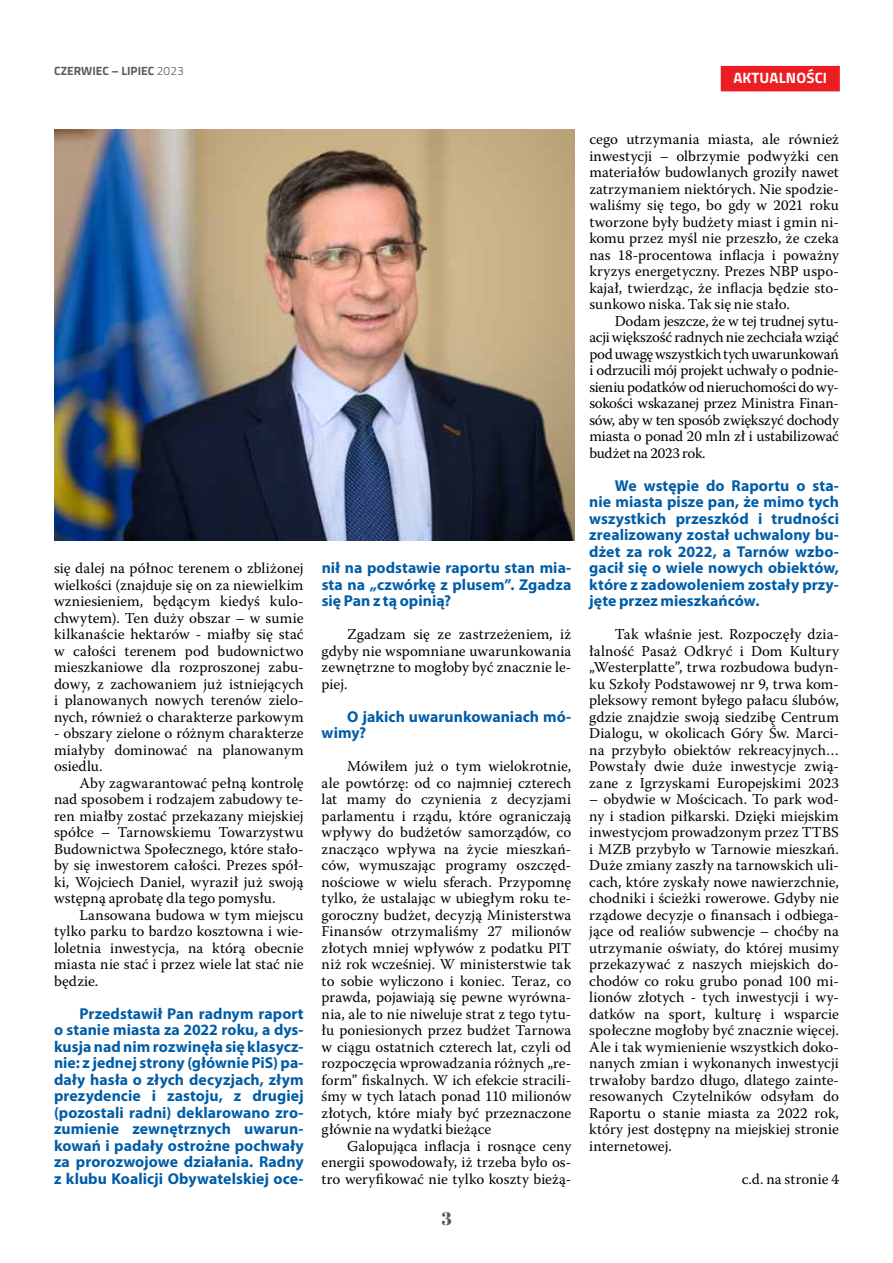
<style>
.page{position:relative;width:893px;height:1263px;background:#fff}
.page>*{position:absolute;margin:0;border:0;box-sizing:border-box;transform-origin:0 0}
.t1{font:18px "Abril Fatface";color:#58595b}
.t2{font:700 15.75px/16.5px "Myriad Pro";letter-spacing:.005em;color:#005da8;text-align:justify}
.t3{font:15px/16.5px "Warnock Pro";letter-spacing:.005em;color:#000;text-align:justify}
.t4{font:700 15px "Titillium";letter-spacing:.01em;color:#fff}
.t5{font:700 12px "Titillium";color:#58595b}
.s1{font-weight:300}
</style>
<div class="page">
<div style="left:721px;top:66px;width:119px;height:25px;background:#ed1d24"></div>
<img style="left:54px;top:129px;width:520px;height:412px">
<p class="t5" style="left:54px;top:62px;width:131px">CZERWIEC – LIPIEC <span class="s1">2023</span></p>
<p class="t4" style="left:733px;top:66px;width:95px">AKTUALNOŚCI</p>
<p class="t3" style="left:54px;top:560px;width:251px">się dalej na północ terenem o zbliżonej wielkości (znajduje się on za niewielkim wzniesieniem, będącym kiedyś kulo&shy;chwytem). Ten duży obszar – w sumie kilkanaście hektarów - miałby się stać w całości terenem pod budownictwo mieszkaniowe dla rozproszonej zabu&shy;dowy, z zachowaniem już istniejących i planowanych nowych terenów zielo&shy;nych, również o charakterze parkowym</p>
<p class="t3" style="left:54px;top:725px;width:251px">- obszary zielone o różnym charakterze miałyby dominować na planowanym osiedlu.</p>
<p class="t3" style="left:54px;top:774px;width:251px;text-indent:26px">Aby zagwarantować pełną kontrolę nad sposobem i rodzajem zabudowy te&shy;ren miałby zostać przekazany miejskiej spółce – Tarnowskiemu Towarzystwu Budownictwa Społecznego, które stało&shy;by się inwestorem całości. Prezes spół&shy;ki, Wojciech Daniel, wyraził już swoją wstępną aprobatę dla tego pomysłu.</p>
<p class="t3" style="left:54px;top:906px;width:251px;text-indent:26px">Lansowana budowa w tym miejscu tylko parku to bardzo kosztowna i wie&shy;loletnia inwestycja, na którą obecnie miasta nie stać i przez wiele lat stać nie będzie.</p>
<p class="t2" style="left:54px;top:1004px;width:251px;text-indent:26px">Przedstawił Pan radnym raport o stanie miasta za 2022 roku, a dys&shy;kusja nad nim rozwinęła się klasycz&shy;nie: z jednej strony (głównie PiS) pa&shy;dały hasła o złych decyzjach, złym prezydencie i zastoju, z drugiej (pozostali radni) deklarowano zro&shy;zumienie zewnętrznych uwarun&shy;kowań i padały ostrożne pochwały za prorozwojowe działania. Radny z klubu Koalicji Obywatelskiej oce-</p>
<p class="t2" style="left:322px;top:559px;width:251px">nił na podstawie raportu stan mia&shy;sta na „czwórkę z plusem”. Zgadza się Pan z tą opinią?</p>
<p class="t3" style="left:322px;top:626px;width:251px;text-indent:26px">Zgadzam się ze zastrzeżeniem, iż gdyby nie wspomniane uwarunkowania zewnętrzne to mogłoby być znacznie le&shy;piej.</p>
<p class="t2" style="left:322px;top:707px;width:251px;text-indent:26px">O jakich uwarunkowaniach mó&shy;wimy?</p>
<p class="t3" style="left:322px;top:758px;width:251px;text-indent:26px">Mówiłem już o tym wielokrotnie, ale powtórzę: od co najmniej czterech lat mamy do czynienia z decyzjami parlamentu i rządu, które ograniczają wpływy do budżetów samorządów, co znacząco wpływa na życie mieszkań&shy;ców, wymuszając programy oszczęd&shy;nościowe w wielu sferach. Przypomnę tylko, że ustalając w ubiegłym roku te&shy;goroczny budżet, decyzją Ministerstwa Finansów otrzymaliśmy 27 milionów złotych mniej wpływów z podatku PIT niż rok wcześniej. W ministerstwie tak to sobie wyliczono i koniec. Teraz, co prawda, pojawiają się pewne wyrówna&shy;nia, ale to nie niweluje strat z tego tytu&shy;łu poniesionych przez budżet Tarnowa w ciągu ostatnich czterech lat, czyli od rozpoczęcia wprowadzania różnych „re&shy;form” fiskalnych. W ich efekcie stracili&shy;śmy w tych latach ponad 110 milionów złotych, które miały być przeznaczone głównie na wydatki bieżące</p>
<p class="t3" style="left:322px;top:1137px;width:251px;text-indent:26px">Galopująca inflacja i rosnące ceny energii spowodowały, iż trzeba było os&shy;tro weryfikować nie tylko koszty bieżą-</p>
<p class="t1" style="left:441px;top:1206px;width:12px">3</p>
<p class="t3" style="left:589px;top:131px;width:251px">cego utrzymania miasta, ale również inwestycji – olbrzymie podwyżki cen materiałów budowlanych groziły nawet zatrzymaniem niektórych. Nie spodzie&shy;waliśmy się tego, bo gdy w 2021 roku tworzone były budżety miast i gmin ni&shy;komu przez myśl nie przeszło, że czeka nas 18-procentowa inflacja i poważny kryzys energetyczny. Prezes NBP uspo&shy;kajał, twierdząc, że inflacja będzie sto&shy;sunkowo niska. Tak się nie stało.</p>
<p class="t3" style="left:589px;top:312px;width:251px;text-indent:26px">Dodam jeszcze, że w tej trudnej sytu&shy;acji większość radnych nie zechciała wziąć pod uwagę wszystkich tych uwarunkowań i odrzucili mój projekt uchwały o podnie&shy;sieniu podatków od nieruchomości do wy&shy;sokości wskazanej przez Ministra Finan&shy;sów, aby w ten sposób zwiększyć dochody miasta o ponad 20 mln zł i ustabilizować budżet na 2023 rok.</p>
<p class="t2" style="left:589px;top:476px;width:251px;text-indent:26px">We wstępie do Raportu o sta&shy;nie miasta pisze pan, że mimo tych wszystkich przeszkód i trudności zrealizowany został uchwalony bu&shy;dżet za rok 2022, a Tarnów wzbo&shy;gacił się o wiele nowych obiektów, które z zadowoleniem zostały przy&shy;jęte przez mieszkańców.</p>
<p class="t3" style="left:589px;top:626px;width:251px;text-indent:26px">Tak właśnie jest. Rozpoczęły dzia&shy;łalność Pasaż Odkryć i Dom Kultury „Westerplatte”, trwa rozbudowa budyn&shy;ku Szkoły Podstawowej nr 9, trwa kom&shy;pleksowy remont byłego pałacu ślubów, gdzie znajdzie swoją siedzibę Centrum Dialogu, w okolicach Góry Św. Marci&shy;na przybyło obiektów rekreacyjnych… Powstały dwie duże inwestycje zwią&shy;zane z Igrzyskami Europejskimi 2023</p>
<p class="t3" style="left:589px;top:791px;width:251px">– obydwie w Mościcach. To park wod&shy;ny i stadion piłkarski. Dzięki miejskim inwestycjom prowadzonym przez TTBS i MZB przybyło w Tarnowie mieszkań.<br>Duże zmiany zaszły na tarnowskich uli&shy;cach, które zyskały nowe nawierzchnie, chodniki i ścieżki rowerowe. Gdyby nie rządowe decyzje o finansach i odbiega&shy;jące od realiów subwencje – choćby na utrzymanie oświaty, do której musimy przekazywać z naszych miejskich do&shy;chodów co roku grubo ponad 100 mi&shy;lionów złotych - tych inwestycji i wy&shy;datków na sport, kulturę i wsparcie społeczne mogłoby być znacznie więcej.<br>Ale i tak wymienienie wszystkich doko&shy;nanych zmian i wykonanych inwestycji trwałoby bardzo długo, dlatego zainte&shy;resowanych Czytelników odsyłam do Raportu o stanie miasta za 2022 rok, który jest dostępny na miejskiej stronie internetowej.</p>
<p class="t3" style="left:742px;top:1170px;width:99px">c.d. na stronie 4</p>
</div>
